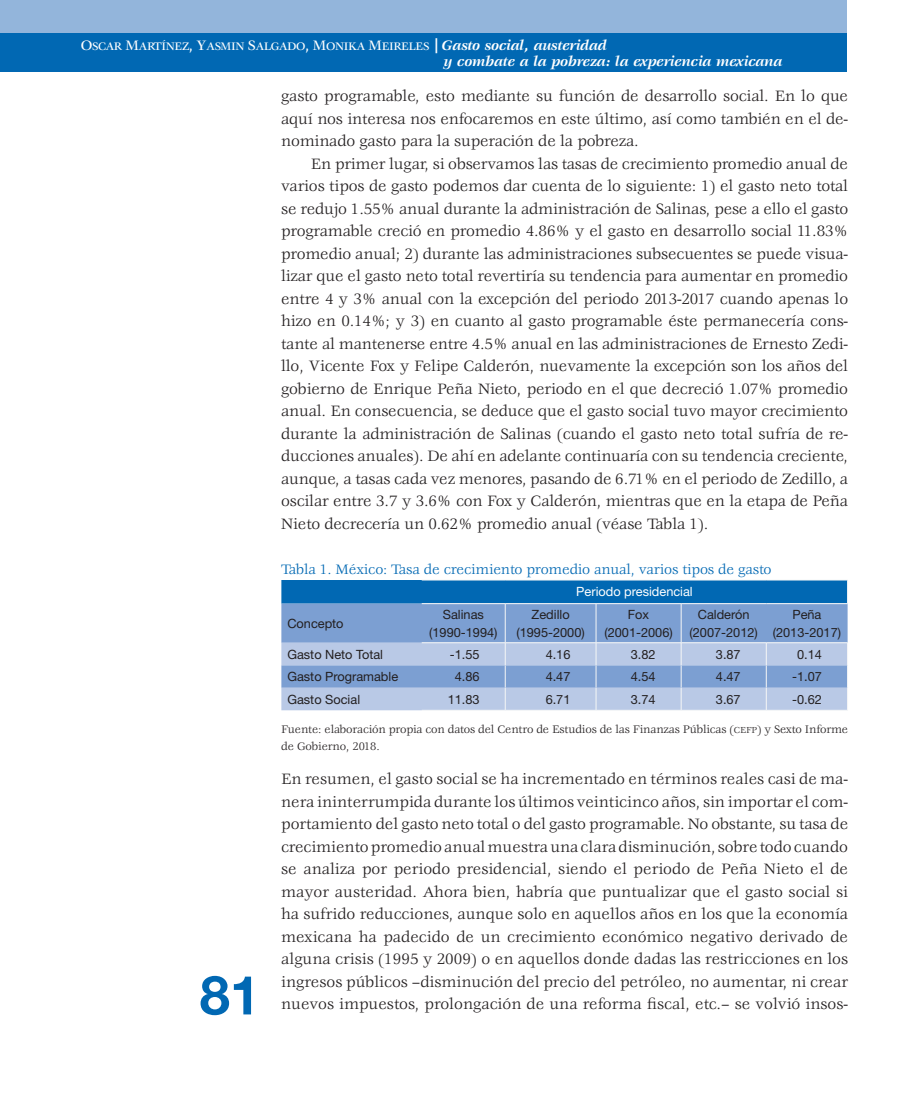
<style>
.page{position:relative;width:912px;height:1106px;background:#fff}
.page>*{position:absolute;margin:0;border:0;box-sizing:border-box;transform-origin:0 0}
.t1{font:700 54px "Helvetica Neue LT Std";color:#0168b3}
.t2{font:16.5px/22.5px "Veljovic";letter-spacing:-.01em;color:#231f20;text-align:justify}
.t3{font:15px "Veljovic";letter-spacing:-.01em;color:#0168b3}
.t4{font:italic 700 15px "Veljovic";letter-spacing:-.01em;color:#fff}
.t5{font:12.75px/18px "Helvetica Neue LT Std";color:#231f20;text-align:center}
.t6{font:12.75px "Helvetica Neue LT Std";color:#fff}
.t7{font:12px/16.5px "Veljovic";letter-spacing:-.01em;color:#231f20}
.t8{font:12px "Veljovic Medium SC800";letter-spacing:-.03em;color:#fff}
.s1{font-size:15px}
.s2{font-family:"Helvetica Neue LT Std";font-weight:500;font-style:italic;font-size:15px}
.s3{font-family:"Veljovic";font-weight:700;font-style:italic;font-size:15px}
.s4{font-family:"Veljovic Book SC800";font-size:9.6px}
</style>
<div class="page">
<div style="left:0;top:0;width:846px;height:49px;background:#93b5db"></div>
<div style="left:0;top:33px;width:846px;height:38px;background:#0168b3"></div>
<div style="left:281px;top:603px;width:566px;height:39px;background:#7c9fd2"></div>
<div style="left:281px;top:580px;width:567px;height:23px;background:#0168b3"></div>
<hr style="left:421px;top:603px;width:84px;height:1px;background:#f6f7f7">
<hr style="left:505px;top:603px;width:90px;height:1px;background:#f6f7f7">
<hr style="left:504px;top:604px;width:1px;height:38px;background:#f6f7f7">
<hr style="left:595px;top:603px;width:86px;height:1px;background:#f6f7f7">
<hr style="left:595px;top:604px;width:1px;height:38px;background:#f6f7f7">
<hr style="left:681px;top:603px;width:85px;height:1px;background:#f6f7f7">
<hr style="left:680px;top:604px;width:1px;height:38px;background:#f6f7f7">
<hr style="left:766px;top:603px;width:81px;height:1px;background:#f6f7f7">
<svg style="left:281px;top:642px;width:567px;height:68px;background:#a7bce0"></svg>
<hr style="left:421px;top:710px;width:84px;height:1px;background:#f6f7f7">
<hr style="left:505px;top:710px;width:90px;height:1px;background:#f6f7f7">
<hr style="left:595px;top:710px;width:86px;height:1px;background:#f6f7f7">
<hr style="left:681px;top:710px;width:85px;height:1px;background:#f6f7f7">
<hr style="left:766px;top:710px;width:81px;height:1px;background:#f6f7f7">
<p class="t8" style="left:81px;top:39px;width:527px"><span class="s1">O</span>SCAR <span class="s1">M</span>ARTÍNEZ<span class="s1">, Y</span>ASMIN <span class="s1">S</span>ALGADO<span class="s1">, M</span>ONIKA <span class="s1">M</span>EIRELES <span class="s2">|</span> <span class="s3">Gasto social, austeridad</span></p>
<p class="t4" style="left:444px;top:53px;width:340px">y combate a la pobreza: la experiencia mexicana</p>
<p class="t2" style="left:281px;top:85px;width:568px">gasto programable, esto mediante su función de desarrollo social. En lo que aquí nos interesa nos enfocaremos en este último, así como también en el de&shy;nominado gasto para la superación de la pobreza.</p>
<p class="t2" style="left:281px;top:153px;width:568px;text-indent:30px">En primer lugar, si observamos las tasas de crecimiento promedio anual de varios tipos de gasto podemos dar cuenta de lo siguiente: 1) el gasto neto total se redujo 1.55% anual durante la administración de Salinas, pese a ello el gasto programable creció en promedio 4.86% y el gasto en desarrollo social 11.83% promedio anual; 2) durante las administraciones subsecuentes se puede visua&shy;lizar que el gasto neto total revertiría su tendencia para aumentar en promedio entre 4 y 3% anual con la excepción del periodo 2013-2017 cuando apenas lo hizo en 0.14%; y 3) en cuanto al gasto programable éste permanecería cons&shy;tante al mantenerse entre 4.5% anual en las administraciones de Ernesto Zedi&shy;llo, Vicente Fox y Felipe Calderón, nuevamente la excepción son los años del gobierno de Enrique Peña Nieto, periodo en el que decreció 1.07% promedio anual. En consecuencia, se deduce que el gasto social tuvo mayor crecimiento durante la administración de Salinas (cuando el gasto neto total sufría de re&shy;ducciones anuales). De ahí en adelante continuaría con su tendencia creciente, aunque, a tasas cada vez menores, pasando de 6.71% en el periodo de Zedillo, a oscilar entre 3.7 y 3.6% con Fox y Calderón, mientras que en la etapa de Peña Nieto decrecería un 0.62% promedio anual (véase Tabla 1).</p>
<p class="t3" style="left:281px;top:561px;width:492px">Tabla 1. México: Tasa de crecimiento promedio anual, varios tipos de gasto</p>
<p class="t6" style="left:576px;top:584px;width:118px">Periodo presidencial</p>
<p class="t5" style="left:287px;top:614px;width:58px">Concepto</p>
<p class="t5" style="left:429px;top:605px;width:70px">Salinas (1990-1994)</p>
<p class="t5" style="left:516px;top:605px;width:70px">Zedillo (1995-2000)</p>
<p class="t5" style="left:604px;top:605px;width:70px">Fox (2001-2006)</p>
<p class="t5" style="left:689px;top:605px;width:70px">Calderón (2007-2012)</p>
<p class="t5" style="left:772px;top:605px;width:70px">Peña (2013-2017)</p>
<p class="t5" style="left:287px;top:645px;width:97px">Gasto Neto Total</p>
<p class="t5" style="left:449px;top:645px;width:31px">-1.55</p>
<p class="t5" style="left:545px;top:645px;width:26px">4.16</p>
<p class="t5" style="left:630px;top:645px;width:26px">3.82</p>
<p class="t5" style="left:715px;top:645px;width:26px">3.87</p>
<p class="t5" style="left:796px;top:645px;width:26px">0.14</p>
<p class="t5" style="left:287px;top:667px;width:112px">Gasto Programable</p>
<p class="t5" style="left:454px;top:667px;width:26px">4.86</p>
<p class="t5" style="left:545px;top:667px;width:26px">4.47</p>
<p class="t5" style="left:630px;top:667px;width:26px">4.54</p>
<p class="t5" style="left:715px;top:667px;width:26px">4.47</p>
<p class="t5" style="left:791px;top:667px;width:31px">-1.07</p>
<p class="t5" style="left:287px;top:690px;width:74px">Gasto Social</p>
<p class="t5" style="left:447px;top:690px;width:33px">11.83</p>
<p class="t5" style="left:545px;top:690px;width:26px">6.71</p>
<p class="t5" style="left:630px;top:690px;width:26px">3.74</p>
<p class="t5" style="left:715px;top:690px;width:26px">3.67</p>
<p class="t5" style="left:791px;top:690px;width:31px">-0.62</p>
<p class="t7" style="left:281px;top:721px;width:568px">Fuente: elaboración propia con datos del Centro de Estudios de las Finanzas Públicas (<span class="s4">cefp</span>) y Sexto Informe de Gobierno, 2018.</p>
<p class="t2" style="left:281px;top:768px;width:568px">En resumen, el gasto social se ha incrementado en términos reales casi de ma&shy;nera ininterrumpida durante los últimos veinticinco años, sin importar el com&shy;portamiento del gasto neto total o del gasto programable. No obstante, su tasa de crecimiento promedio anual muestra una clara disminución, sobre todo cuando se analiza por periodo presidencial, siendo el periodo de Peña Nieto el de mayor austeridad. Ahora bien, habría que puntualizar que el gasto social si ha sufrido reducciones, aunque solo en aquellos años en los que la economía mexicana ha padecido de un crecimiento económico negativo derivado de alguna crisis (1995 y 2009) o en aquellos donde dadas las restricciones en los ingresos públicos –disminución del precio del petróleo, no aumentar, ni crear nuevos impuestos, prolongación de una reforma fiscal, etc.– se volvió insos-</p>
<h1 class="t1" style="left:200px;top:961px;width:62px">81</h1>
</div>
